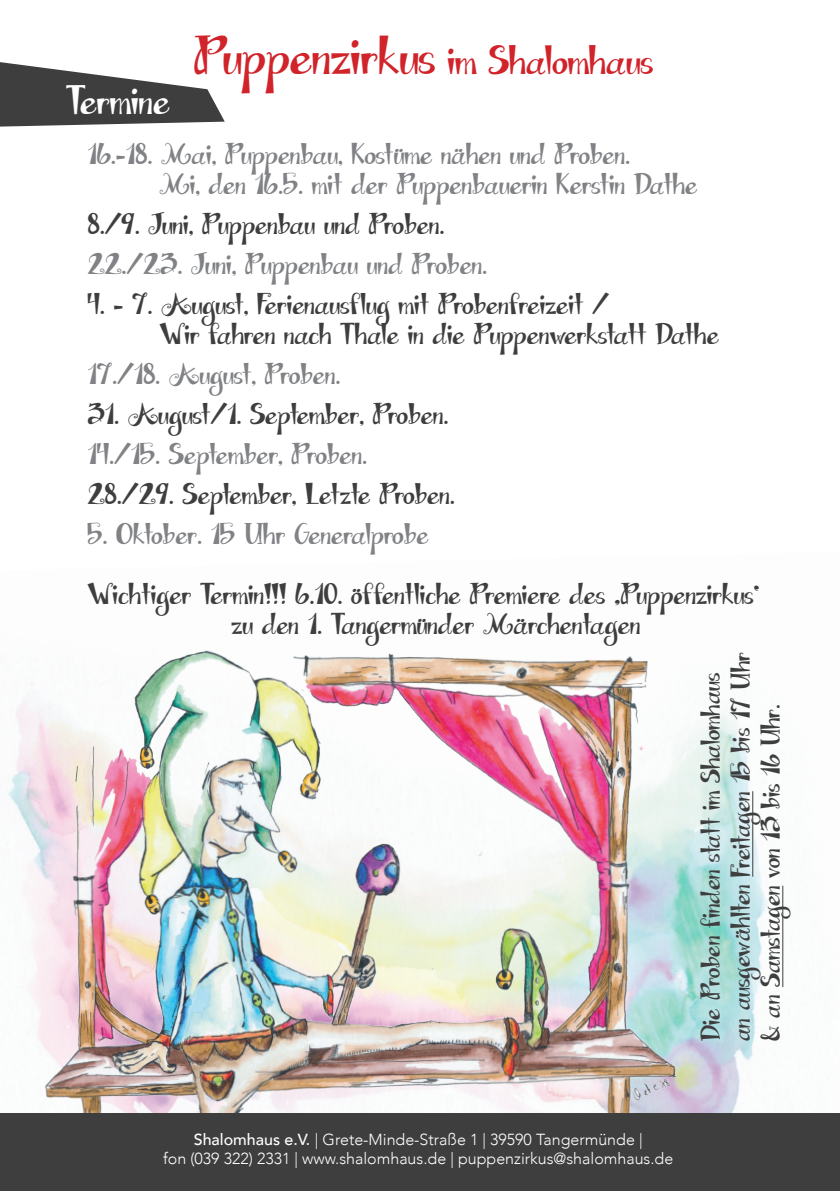
<style>
.page{position:relative;width:840px;height:1191px;background:#fff}
.page>*{position:absolute;margin:0;border:0;box-sizing:border-box;transform-origin:0 0}
.t1{font:40px "Janda Apple Cobbler Solid";color:#d1232a}
.t2{font:30px "Janda Apple Cobbler Solid";color:#fff}
.t3{font:22px/30px "Janda Apple Cobbler Solid";color:#3e3e3f}
.t4{font:22px/30px "Janda Apple Cobbler Solid";color:#808285}
.t5{font:20px/30px "Janda Apple Cobbler Solid";color:#3e3e3f}
.t6{font:300 16px/19.2px "Avenir";color:#fff;text-align:center}
.s1{font-size:30px}
.s2{font-weight:500}
</style>
<div class="page">
<svg style="left:0;top:62px;width:225px;height:65px"></svg>
<img style="left:8px;top:699px;width:794px;height:402px">
<img style="left:26px;top:650px;width:711px;height:463px">
<hr style="left:751px;top:791px;width:1px;height:85px;background:#3e3e3f">
<hr style="left:781px;top:885px;width:1px;height:102px;background:#3e3e3f">
<div style="left:0;top:1113px;width:839px;height:78px;background:#3e3e3f"></div>
<p class="t2" style="left:66px;top:86px;width:105px">Termine</p>
<p class="t1" style="left:193px;top:37px;width:461px">Puppenzirkus <span class="s1">im Shalomhaus</span></p>
<p class="t4" style="left:159px;top:141px;width:539px;text-indent:-72px">16.-18. Mai, Puppenbau, Kostüme nähen und Proben.<br>Mi, den 16.5. mit der Puppenbauerin Kerstin Dathe</p>
<p class="t3" style="left:87px;top:211px;width:358px">8./9. Juni, Puppenbau und Proben.</p>
<p class="t4" style="left:87px;top:251px;width:401px">22./23. Juni, Puppenbau und Proben.</p>
<p class="t3" style="left:159px;top:291px;width:560px;text-indent:-72px">4. - 7. August, Ferienausflug mit Probenfreizeit /<br>Wir fahren nach Thale in die Puppenwerkstatt Dathe</p>
<p class="t4" style="left:87px;top:361px;width:254px">17./18. August, Proben.</p>
<p class="t3" style="left:87px;top:401px;width:362px">31. August/1. September, Proben.</p>
<p class="t4" style="left:87px;top:441px;width:281px">14./15. September, Proben.</p>
<p class="t3" style="left:87px;top:481px;width:369px">28./29. September, Letzte Proben.</p>
<p class="t4" style="left:87px;top:521px;width:342px">5. Oktober. 15 Uhr Generalprobe</p>
<p class="t3" style="left:231px;top:581px;width:529px;text-indent:-144px">Wichtiger Termin!!! 6.10. öffentliche Premiere des ‚Puppenzirkus‘ zu den 1. Tangermünder Märchentagen</p>
<p class="t5" style="left:697px;top:1041px;width:390px;rotate:-90deg">Die Proben finden statt im Shalomhaus an ausgewählten Freitagen 15 bis 17 Uhr &amp; an Samstagen von 13 bis 16 Uhr.</p>
<p class="t6" style="left:163px;top:1129px;width:511px"><span class="s2">Shalomhaus e.V.</span> | Grete-Minde-Straße 1 | 39590 Tangermünde |<br>fon (039 322) 2331 | www.shalomhaus.de | puppenzirkus@shalomhaus.de</p>
</div>
